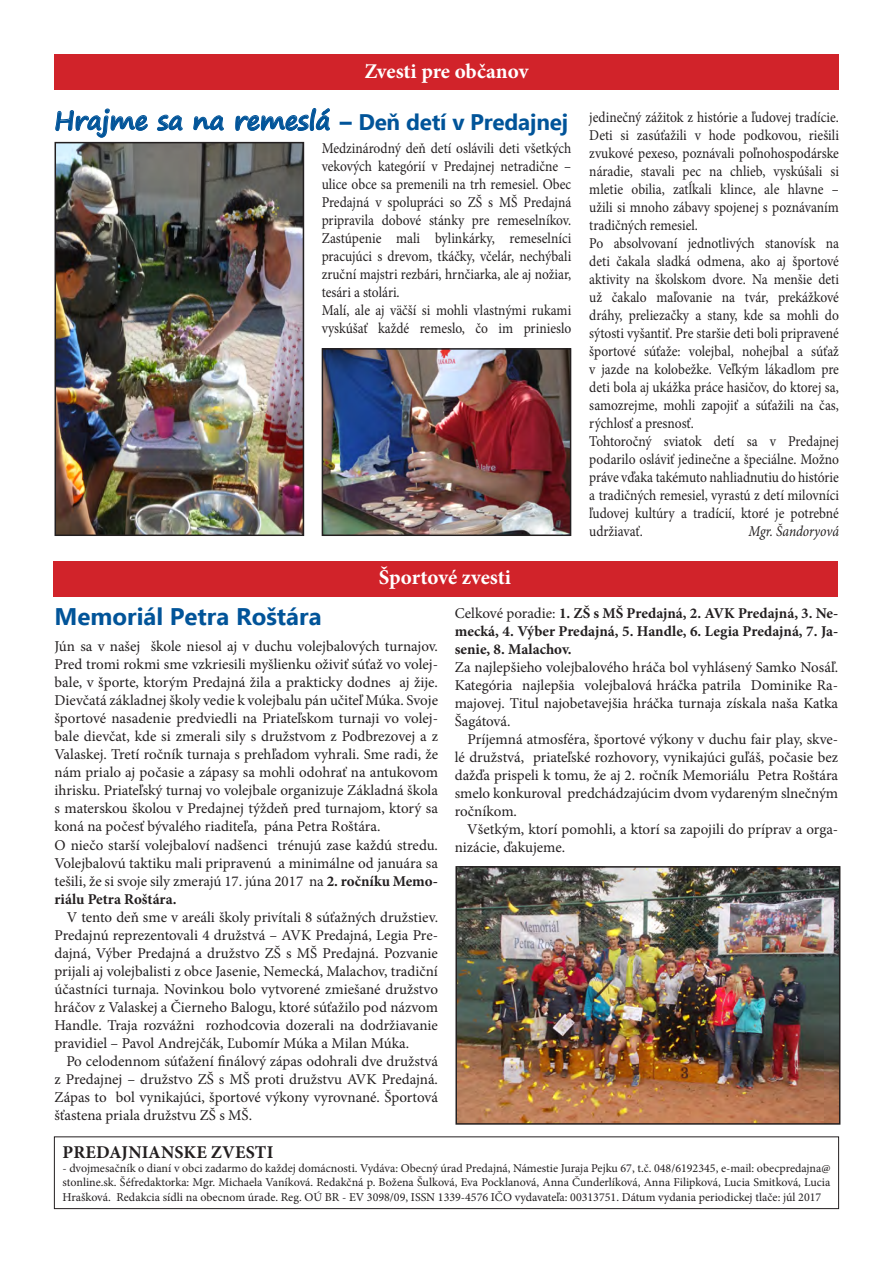
<style>
.page{position:relative;width:893px;height:1263px;background:#fff}
.page>*{position:absolute;margin:0;border:0;box-sizing:border-box;transform-origin:0 0}
.t1{font:700 24px "Ebrima";color:#015499}
.t2{font:700 21px "Minion Pro";letter-spacing:-.005em;color:#fff}
.t3{font:700 18px "Minion Pro";color:#231f20}
.t4{font:15px/18px "Minion Pro";color:#231f20;text-align:justify}
.t5{font:15px/18px "Minion Pro";color:#231f20;scale:.9 1}
.t6{font:700 15px/18px "Minion Pro";color:#231f20;text-align:justify}
.t7{font:italic 15px "Minion Pro";letter-spacing:-.005em;color:#231f20;scale:.9 1}
.t8{font:12px/14.4px "Minion Pro";color:#231f20;text-align:justify}
.s1{font-family:"Segoe Print";font-weight:700;font-size:25.5px;color:#015499}
.s2{font-family:"Ebrima";font-weight:700;font-size:24px;color:#015499}
.s3{font-family:"Ebrima";font-weight:700;font-size:22.5px;color:#015499}
.s4{font-weight:700}
.s5{font-weight:400}
</style>
<div class="page">
<div style="left:53px;top:561px;width:785px;height:35px;background:#d1232a"></div>
<div style="left:54px;top:1136px;width:785px;height:73px;border:1px solid #231f20"></div>
<img style="left:458px;top:869px;width:379px;height:253px">
<div style="left:455px;top:866px;width:385px;height:259px;border:2px solid #231f20"></div>
<img style="left:325px;top:351px;width:243px;height:182px">
<div style="left:322px;top:348px;width:249px;height:188px;border:2px solid #231f20"></div>
<img style="left:58px;top:145px;width:243px;height:388px">
<div style="left:55px;top:142px;width:249px;height:394px;border:2px solid #231f20"></div>
<svg style="left:55px;top:108px;width:93px;height:30px"></svg>
<svg style="left:157px;top:114px;width:26px;height:17px"></svg>
<svg style="left:193px;top:115px;width:31px;height:16px"></svg>
<svg style="left:235px;top:108px;width:95px;height:23px"></svg>
<div style="left:54px;top:54px;width:785px;height:36px;background:#d1232a"></div>
<h2 class="t2" style="left:364px;top:57px;width:165px">Zvesti pre občanov</h2>
<p class="t5" style="left:589px;top:108px;width:279px;text-indent:-535px"><span class="s1">Hrajme sa na remeslá</span> <span class="s2">–</span> <span class="s3">Deň detí v Predajnej</span> jedinečný zážitok z histórie a ľudovej tradície.<br>Deti si zasúťažili v hode podkovou, riešili zvukové pexeso, poznávali poľnohospodárske náradie, stavali pec na chlieb, vyskúšali si mletie obilia, zatĺkali klince, ale hlavne – užili si mnoho zábavy spojenej s poznávaním tradičných remesiel.<br>Po absolvovaní jednotlivých stanovísk na deti čakala sladká odmena, ako aj športové aktivity na školskom dvore. Na menšie deti už čakalo maľovanie na tvár, prekážkové dráhy, preliezačky a stany, kde sa mohli do sýtosti vyšantiť. Pre staršie deti boli pripravené športové súťaže: volejbal, nohejbal a súťaž v jazde na kolobežke. Veľkým lákadlom pre deti bola aj ukážka práce hasičov, do ktorej sa, samozrejme, mohli zapojiť a súťažili na čas, rýchlosť a presnosť.<br>Tohtoročný sviatok detí sa v Predajnej podarilo osláviť jedinečne a špeciálne. Možno práve vďaka takémuto nahliadnutiu do histórie a tradičných remesiel, vyrastú z detí milovníci ľudovej kultúry a tradícií, ktoré je potrebné udržiavať.</p>
<p class="t5" style="left:322px;top:139px;width:279px">Medzinárodný deň detí oslávili deti všetkých vekových kategórií v Predajnej netradične – ulice obce sa premenili na trh remesiel. Obec Predajná v spolupráci so ZŠ s MŠ Predajná pripravila dobové stánky pre remeselníkov.<br>Zastúpenie mali bylinkárky, remeselníci pracujúci s drevom, tkáčky, včelár, nechýbali zruční majstri rezbári, hrnčiarka, ale aj nožiar, tesári a stolári.<br>Malí, ale aj väčší si mohli vlastnými rukami vyskúšať každé remeslo, čo im prinieslo</p>
<p class="t7" style="left:748px;top:520px;width:102px">Mgr. Šandoryová</p>
<h2 class="t2" style="left:379px;top:562px;width:134px">Športové zvesti</h2>
<h1 class="t1" style="left:55px;top:599px;width:269px">Memoriál Petra Roštára</h1>
<p class="t4" style="left:55px;top:638px;width:385px;text-align:left">Jún sa v našej škole niesol aj v duchu volejbalových turnajov.<br>Pred tromi rokmi sme vzkriesili myšlienku oživiť súťaž vo volej&shy;bale, v športe, ktorým Predajná žila a prakticky dodnes aj žije.<br>Dievčatá základnej školy vedie k volejbalu pán učiteľ Múka. Svoje športové nasadenie predviedli na Priateľskom turnaji vo volej&shy;bale dievčat, kde si zmerali sily s družstvom z Podbrezovej a z Valaskej. Tretí ročník turnaja s prehľadom vyhrali. Sme radi, že nám prialo aj počasie a zápasy sa mohli odohrať na antukovom ihrisku. Priateľský turnaj vo volejbale organizuje Základná škola s materskou školou v Predajnej týždeň pred turnajom, ktorý sa koná na počesť bývalého riaditeľa, pána Petra Roštára.<br>O niečo starší volejbaloví nadšenci trénujú zase každú stredu.<br>Volejbalovú taktiku mali pripravenú a minimálne od januára sa tešili, že si svoje sily zmerajú 17. júna 2017 na <span class="s4">2. ročníku Memo&shy;riálu Petra Roštára.</span></p>
<p class="t4" style="left:55px;top:908px;width:385px;text-indent:12px">V tento deň sme v areáli školy privítali 8 súťažných družstiev.<br>Predajnú reprezentovali 4 družstvá – AVK Predajná, Legia Pre&shy;dajná, Výber Predajná a družstvo ZŠ s MŠ Predajná. Pozvanie prijali aj volejbalisti z obce Jasenie, Nemecká, Malachov, tradiční účastníci turnaja. Novinkou bolo vytvorené zmiešané družstvo hráčov z Valaskej a Čierneho Balogu, ktoré súťažilo pod názvom Handle. Traja rozvážni rozhodcovia dozerali na dodržiavanie pravidiel – Pavol Andrejčák, Ľubomír Múka a Milan Múka.</p>
<p class="t4" style="left:55px;top:1052px;width:385px;text-indent:12px">Po celodennom súťažení finálový zápas odohrali dve družstvá z Predajnej – družstvo ZŠ s MŠ proti družstvu AVK Predajná.<br>Zápas to bol vynikajúci, športové výkony vyrovnané. Športová šťastena priala družstvu ZŠ s MŠ.</p>
<p class="t6" style="left:455px;top:604px;width:385px"><span class="s5">Celkové poradie:</span> 1. ZŠ s MŠ Predajná, 2. AVK Predajná, 3. Ne&shy;mecká, 4. Výber Predajná, 5. Handle, 6. Legia Predajná, 7. Ja&shy;senie, 8. Malachov.</p>
<p class="t4" style="left:455px;top:658px;width:385px">Za najlepšieho volejbalového hráča bol vyhlásený Samko Nosáľ.<br>Kategória najlepšia volejbalová hráčka patrila Dominike Ra&shy;majovej. Titul najobetavejšia hráčka turnaja získala naša Katka Šagátová.</p>
<p class="t4" style="left:455px;top:730px;width:385px;text-indent:13px">Príjemná atmosféra, športové výkony v duchu fair play, skve&shy;lé družstvá, priateľské rozhovory, vynikajúci guľáš, počasie bez dažďa prispeli k tomu, že aj 2. ročník Memoriálu Petra Roštára smelo konkuroval predchádzajúcim dvom vydareným slnečným ročníkom.</p>
<p class="t4" style="left:455px;top:820px;width:385px;text-indent:12px">Všetkým, ktorí pomohli, a ktorí sa zapojili do príprav a orga&shy;nizácie, ďakujeme.</p>
<p class="t3" style="left:63px;top:1139px;width:15px">Predajnianske</p>
<p class="t3" style="left:211px;top:1139px;width:12px">zvesti</p>
<p class="t8" style="left:63px;top:1161px;width:769px">- dvojmesačník o dianí v obci zadarmo do každej domácnosti. Vydáva: Obecný úrad Predajná, Námestie Juraja Pejku 67, t.č. 048/6192345, e-mail: obecpredajna@ stonline.sk. Šéfredaktorka: Mgr. Michaela Vaníková. Redakčná p. Božena Šulková, Eva Pocklanová, Anna Čunderlíková, Anna Filipková, Lucia Smitková, Lucia Hrašková. Redakcia sídli na obecnom úrade. Reg. OÚ BR - EV 3098/09, ISSN 1339-4576 IČO vydavateľa: 00313751. Dátum vydania periodickej tlače: júl 2017</p>
</div>
